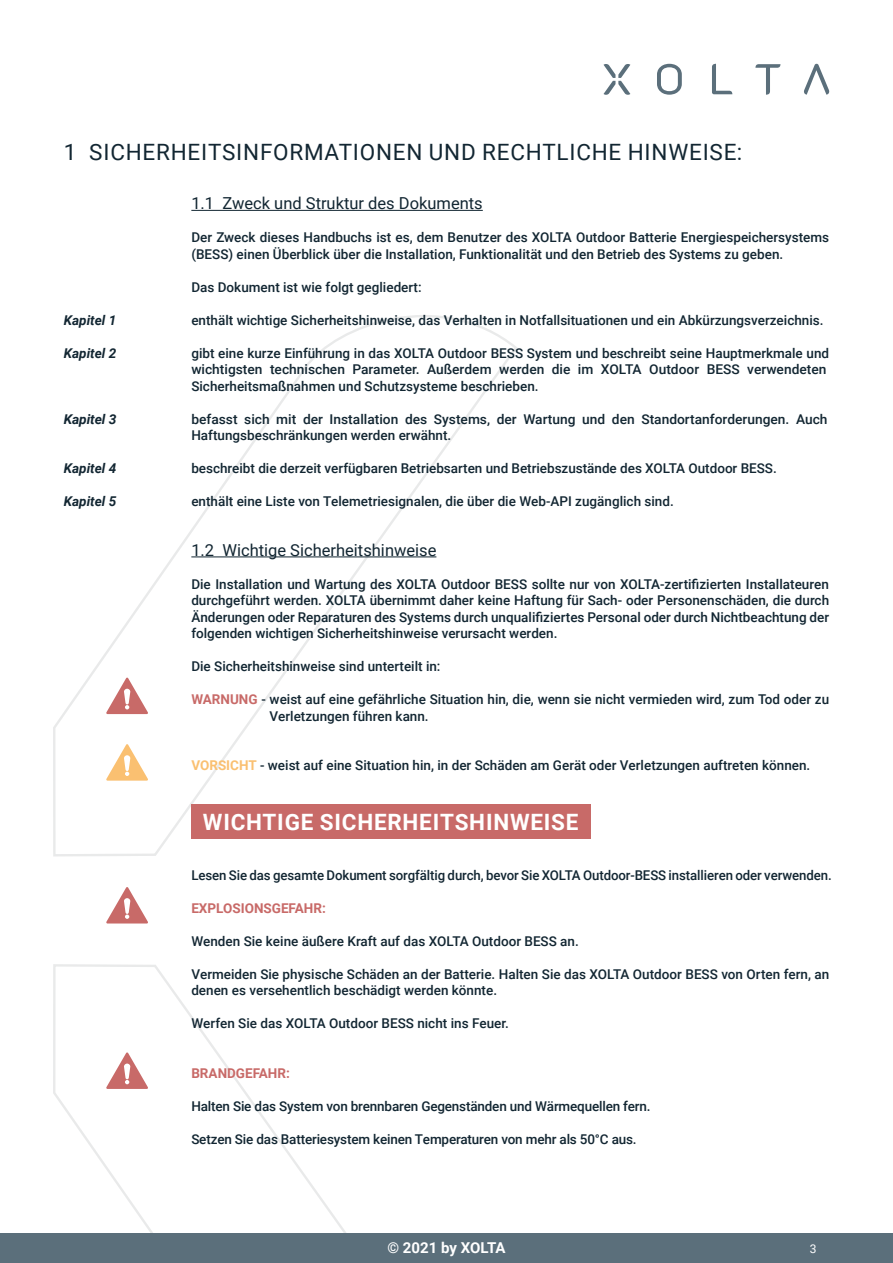
<style>
.page{position:relative;width:893px;height:1263px;background:#fff}
.page>*{position:absolute;margin:0;border:0;box-sizing:border-box;transform-origin:0 0}
.XOLTA_-_Table_text_T{font:22.5px "Roboto";letter-spacing:.035em;color:#122632}
.XOLTA_-_Table_text_T-2{font:700 22.5px "Roboto";letter-spacing:.035em;color:#fff}
.XOLTA_-_Table_text_H{font:16.5px "Roboto";color:#122632}
.t1{font:700 15px "Roboto";color:#fff}
.XOLTA_-_Table_text{font:500 13.5px/16.5px "Roboto";color:#122632}
.XOLTA_-_Table_text-2{font:italic 700 13.5px "Roboto";color:#122632}
.XOLTA_-_Table_text-3{font:700 13.5px "Roboto";color:#c86a68}
.t2{font:12px "Roboto";color:#fff}
.s1{font-weight:700;color:#c86a68}
.s2{font-weight:700;color:#fac071}
</style>
<div class="page">
<svg style="left:53px;top:315px;width:466px;height:542px"></svg>
<svg style="left:53px;top:964px;width:293px;height:269px"></svg>
<div style="left:0;top:1233px;width:893px;height:30px;background:#5b6f7b"></div>
<svg style="left:712px;top:64px;width:20px;height:30px"></svg>
<svg style="left:755px;top:64px;width:25px;height:31px"></svg>
<svg style="left:804px;top:64px;width:25px;height:31px"></svg>
<svg style="left:603px;top:64px;width:27px;height:31px"></svg>
<svg style="left:657px;top:64px;width:25px;height:31px"></svg>
<div style="left:191px;top:805px;width:400px;height:34px;background:#c86a68"></div>
<hr style="left:191px;top:210px;width:292px;height:1px;background:#122632">
<hr style="left:191px;top:556px;width:245px;height:1px;background:#122632">
<svg style="left:106px;top:678px;width:42px;height:36px"></svg>
<svg style="left:106px;top:887px;width:42px;height:36px"></svg>
<svg style="left:106px;top:1052px;width:42px;height:37px"></svg>
<svg style="left:106px;top:744px;width:42px;height:37px"></svg>
<p class="XOLTA_-_Table_text_T" style="left:64px;top:136px;width:680px">1 SICHERHEITSINFORMATIONEN UND RECHTLICHE HINWEISE:</p>
<p class="XOLTA_-_Table_text_H" style="left:191px;top:192px;width:293px">1.1 Zweck und Struktur des Dokuments</p>
<p class="XOLTA_-_Table_text" style="left:191px;top:229px;width:639px">Der Zweck dieses Handbuchs ist es, dem Benutzer des XOLTA Outdoor Batterie Energiespeichersystems (BESS) einen Überblick über die Installation, Funktionalität und den Betrieb des Systems zu geben.</p>
<p class="XOLTA_-_Table_text" style="left:191px;top:278px;width:232px">Das Dokument ist wie folgt gegliedert:</p>
<p class="XOLTA_-_Table_text-2" style="left:64px;top:310px;width:54px">Kapitel 1</p>
<p class="XOLTA_-_Table_text" style="left:191px;top:311px;width:634px">enthält wichtige Sicherheitshinweise, das Verhalten in Notfallsituationen und ein Abkürzungsverzeichnis.</p>
<p class="XOLTA_-_Table_text-2" style="left:64px;top:343px;width:54px">Kapitel 2</p>
<p class="XOLTA_-_Table_text" style="left:191px;top:344px;width:639px">gibt eine kurze Einführung in das XOLTA Outdoor BESS System und beschreibt seine Hauptmerkmale und wichtigsten technischen Parameter. Außerdem werden die im XOLTA Outdoor BESS verwendeten<br>Sicherheitsmaßnahmen und Schutzsysteme beschrieben.</p>
<p class="XOLTA_-_Table_text-2" style="left:64px;top:409px;width:54px">Kapitel 3</p>
<p class="XOLTA_-_Table_text" style="left:191px;top:410px;width:638px">befasst sich mit der Installation des Systems, der Wartung und den Standortanforderungen. Auch<br>Haftungsbeschränkungen werden erwähnt.</p>
<p class="XOLTA_-_Table_text-2" style="left:64px;top:459px;width:54px">Kapitel 4</p>
<p class="XOLTA_-_Table_text" style="left:191px;top:460px;width:587px">beschreibt die derzeit verfügbaren Betriebsarten und Betriebszustände des XOLTA Outdoor BESS.</p>
<p class="XOLTA_-_Table_text-2" style="left:64px;top:492px;width:54px">Kapitel 5</p>
<p class="XOLTA_-_Table_text" style="left:191px;top:493px;width:484px">enthält eine Liste von Telemetriesignalen, die über die Web-API zugänglich sind.</p>
<p class="XOLTA_-_Table_text_H" style="left:191px;top:538px;width:247px">1.2 Wichtige Sicherheitshinweise</p>
<p class="XOLTA_-_Table_text" style="left:191px;top:575px;width:639px;text-align:justify">Die Installation und Wartung des XOLTA Outdoor BESS sollte nur von XOLTA-zertifizierten Installateuren durchgeführt werden. XOLTA übernimmt daher keine Haftung für Sach- oder Personenschäden, die durch Änderungen oder Reparaturen des Systems durch unqualifiziertes Personal oder durch Nichtbeachtung der folgenden wichtigen Sicherheitshinweise verursacht werden.</p>
<p class="XOLTA_-_Table_text" style="left:191px;top:658px;width:251px">Die Sicherheitshinweise sind unterteilt in:</p>
<p class="XOLTA_-_Table_text" style="left:269px;top:691px;width:561px;text-indent:-78px"><span class="s1">WARNUNG</span> - weist auf eine gefährliche Situation hin, die, wenn sie nicht vermieden wird, zum Tod oder zu<br>Verletzungen führen kann.</p>
<p class="XOLTA_-_Table_text" style="left:191px;top:757px;width:620px"><span class="s2">VORSICHT</span> - weist auf eine Situation hin, in der Schäden am Gerät oder Verletzungen auftreten können.</p>
<p class="XOLTA_-_Table_text_T-2" style="left:203px;top:806px;width:377px">WICHTIGE SICHERHEITSHINWEISE</p>
<p class="XOLTA_-_Table_text" style="left:191px;top:866px;width:642px">Lesen Sie das gesamte Dokument sorgfältig durch, bevor Sie XOLTA Outdoor-BESS installieren oder verwenden.</p>
<p class="XOLTA_-_Table_text-3" style="left:191px;top:898px;width:136px">EXPLOSIONSGEFAHR:</p>
<p class="XOLTA_-_Table_text" style="left:191px;top:932px;width:389px">Wenden Sie keine äußere Kraft auf das XOLTA Outdoor BESS an.</p>
<p class="XOLTA_-_Table_text" style="left:191px;top:965px;width:639px">Vermeiden Sie physische Schäden an der Batterie. Halten Sie das XOLTA Outdoor BESS von Orten fern, an denen es versehentlich beschädigt werden könnte.</p>
<p class="XOLTA_-_Table_text" style="left:191px;top:1015px;width:319px">Werfen Sie das XOLTA Outdoor BESS nicht ins Feuer.</p>
<p class="XOLTA_-_Table_text-3" style="left:191px;top:1063px;width:100px">BRANDGEFAHR:</p>
<p class="XOLTA_-_Table_text" style="left:191px;top:1097px;width:461px">Halten Sie das System von brennbaren Gegenständen und Wärmequellen fern.</p>
<p class="XOLTA_-_Table_text" style="left:191px;top:1130px;width:447px">Setzen Sie das Batteriesystem keinen Temperaturen von mehr als 50°C aus.</p>
<p class="t1" style="left:387px;top:1237px;width:120px">© 2021 by XOLTA</p>
<p class="t2" style="left:810px;top:1240px;width:8px">3</p>
</div>
